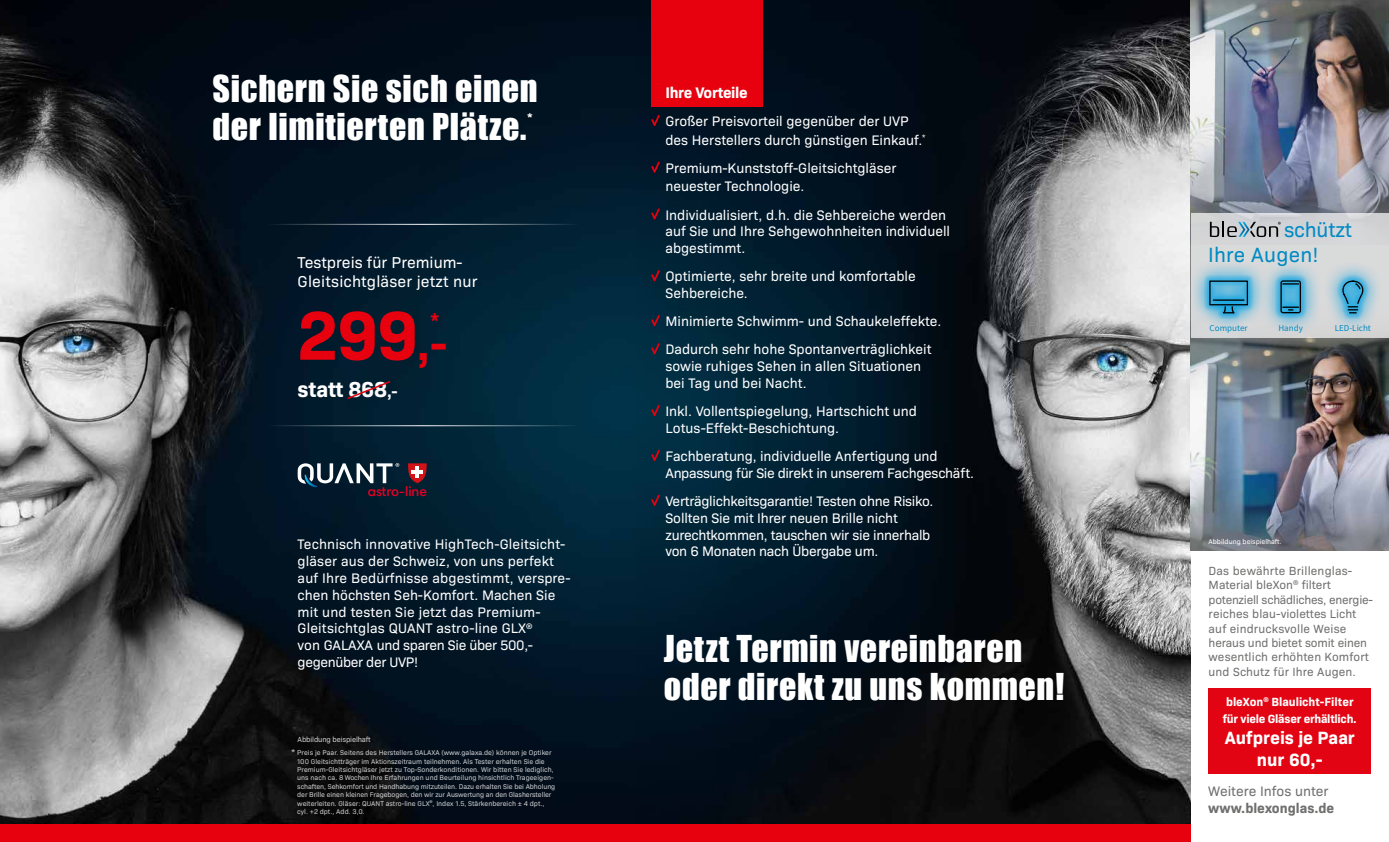
<style>
.page{position:relative;width:1389px;height:842px;background:#fff}
.page>*{position:absolute;margin:0;border:0;box-sizing:border-box;transform-origin:0 0}
.t1{font:700 70px "Bio Sans";color:#e7000e}
.t2{font:34px/38px "Impact";letter-spacing:.02em;color:#fff}
.t3{font:700 22px "Bio Sans";letter-spacing:-.01em;color:#fff}
.t4{font:20.9px/25.1px "Bio Sans";letter-spacing:.01em;color:#008ac4}
.t5{font:700 20.4px "Bio Sans";color:#e7000e}
.t6{font:700 18px/21.6px "Bio Sans";color:#fff;text-align:center}
.t7{font:16px/19.2px "Bio Sans";letter-spacing:.01em;color:#fff}
.t8{font:700 15.5px "Bio Sans";letter-spacing:-.02em;color:#fff}
.t9{font:14px/16.8px "Bio Sans";color:#fff}
.t10{font:14px/16.8px "Bio Sans";letter-spacing:-.02em;color:#fff}
.t11{font:14px "Bio Sans";color:#70706f}
.t12{font:700 14px "Bio Sans";color:#70706f}
.t13{font:600 13.8px "Harmonia Sans Std";letter-spacing:-.01em;color:#e00125}
.t14{font:12px/14.4px "Bio Sans";letter-spacing:.01em;color:#70706f}
.t15{font:700 12px/16.8px "Bio Sans";letter-spacing:-.01em;color:#fff}
.t16{font:9px "Source Sans Pro";color:#008ac4}
.t17{font:9px "Bio Sans";color:#fff}
.t18{font:7.5px "Bio Sans";letter-spacing:-.02em;color:#fff}
.t19{font:7px/8.4px "Bio Sans";color:#fff}
.s1{font-size:45px}
.s2{font-size:16px}
</style>
<div class="page">
<img style="left:752px;top:0;width:439px;height:825px">
<img style="left:0;top:0;width:752px;height:825px">
<div style="left:0;top:825px;width:1191px;height:17px;background:#e7000e"></div>
<div style="left:651px;top:0;width:112px;height:107px;background:#e7000e"></div>
<svg style="left:651px;top:115px;width:9px;height:11px"></svg>
<svg style="left:651px;top:161px;width:9px;height:12px"></svg>
<svg style="left:651px;top:208px;width:9px;height:12px"></svg>
<svg style="left:651px;top:270px;width:9px;height:11px"></svg>
<svg style="left:651px;top:315px;width:9px;height:11px"></svg>
<svg style="left:651px;top:343px;width:9px;height:11px"></svg>
<svg style="left:651px;top:405px;width:9px;height:11px"></svg>
<svg style="left:651px;top:450px;width:9px;height:11px"></svg>
<svg style="left:651px;top:495px;width:9px;height:11px"></svg>
<hr style="left:265px;top:224px;width:314px;height:1px;background:#fff">
<hr style="left:265px;top:425px;width:314px;height:1px;background:#fff">
<div style="left:292px;top:731px;width:84px;height:18px;background:#0c0d0d"></div>
<div style="left:343px;top:376px;width:60px;height:36px;background:#021f31"></div>
<svg style="left:347px;top:381px;width:44px;height:18px"></svg>
<svg style="left:298px;top:463px;width:101px;height:24px"></svg>
<svg style="left:408px;top:463px;width:19px;height:20px"></svg>
<div style="left:1208px;top:689px;width:163px;height:85px;background:#e30413"></div>
<img style="left:1191px;top:0;width:198px;height:551px">
<svg style="left:1191px;top:338px;width:198px;height:6px"></svg>
<div style="left:1191px;top:213px;width:198px;height:125px;background:#d5d7d9"></div>
<svg style="left:1190px;top:261px;width:71px;height:72px"></svg>
<svg style="left:1204px;top:275px;width:49px;height:44px"></svg>
<svg style="left:1209px;top:280px;width:40px;height:34px"></svg>
<svg style="left:1261px;top:266px;width:55px;height:63px"></svg>
<svg style="left:1275px;top:275px;width:32px;height:44px"></svg>
<svg style="left:1280px;top:280px;width:22px;height:34px"></svg>
<svg style="left:1329px;top:267px;width:48px;height:60px"></svg>
<svg style="left:1337px;top:275px;width:32px;height:44px"></svg>
<svg style="left:1341px;top:281px;width:26px;height:33px"></svg>
<svg style="left:1210px;top:222px;width:71px;height:15px"></svg>
<h2 class="t2" style="left:213px;top:69px;width:326px">Sichern Sie sich einen der limitierten Plätze.<sup>*</sup></h2>
<p class="t8" style="left:665px;top:81px;width:84px">Ihre Vorteile</p>
<p class="t9" style="left:665px;top:111px;width:262px;line-height:18.6px">Großer Preisvorteil gegenüber der UVP des Herstellers durch günstigen Einkauf.<sup>*</sup></p>
<p class="t9" style="left:665px;top:158px;width:233px;line-height:18.6px">Premium-Kunststoff-Gleitsichtgläser neuester Technologie.</p>
<p class="t9" style="left:665px;top:205px;width:286px">Individualisiert, d.h. die Sehbereiche werden auf Sie und Ihre Sehgewohnheiten individuell abgestimmt.</p>
<p class="t9" style="left:665px;top:267px;width:252px">Optimierte, sehr breite und komfortable<br>Sehbereiche.</p>
<p class="t9" style="left:665px;top:306px;width:277px;line-height:28.1px">Minimierte Schwimm- und Schaukeleffekte.<br>Dadurch sehr hohe Spontanverträglichkeit</p>
<p class="t9" style="left:665px;top:357px;width:257px">sowie ruhiges Sehen in allen Situationen bei Tag und bei Nacht.</p>
<p class="t9" style="left:665px;top:402px;width:253px">Inkl. Vollentspiegelung, Hartschicht und<br>Lotus-Effekt-Beschichtung.</p>
<p class="t9" style="left:665px;top:447px;width:310px">Fachberatung, individuelle Anfertigung und<br>Anpassung für Sie direkt in unserem Fachgeschäft.</p>
<p class="t10" style="left:665px;top:492px;width:270px">Verträglichkeitsgarantie! Testen ohne Risiko.<br>Sollten Sie mit Ihrer neuen Brille nicht zurechtkommen, tauschen wir sie innerhalb von 6 Monaten nach Übergabe um.</p>
<p class="t7" style="left:298px;top:251px;width:181px">Testpreis für Premium-<br>Gleitsichtgläser jetzt nur</p>
<h1 class="t1" style="left:297px;top:282px;width:152px">299<span class="s1">,-</span></h1>
<h3 class="t5" style="left:431px;top:304px;width:10px">*</h3>
<h3 class="t3" style="left:298px;top:372px;width:102px">statt 868<span class="s2">,-</span></h3>
<p class="t13" style="left:368px;top:483px;width:61px">astro-line</p>
<p class="t9" style="left:298px;top:535px;width:274px">Technisch innovative HighTech-Gleitsicht&shy;gläser aus der Schweiz, von uns perfekt auf Ihre Bedürfnisse abgestimmt, verspre&shy;chen höchsten Seh-Komfort. Machen Sie mit und testen Sie jetzt das Premium-Gleitsichtglas QUANT astro-line GLX<sup>®<br></sup>von GALAXA und sparen Sie über 500,- gegenüber der UVP!</p>
<h2 class="t2" style="left:664px;top:628px;width:402px">Jetzt Termin vereinbaren oder direkt zu uns kommen!</h2>
<p class="t18" style="left:298px;top:734px;width:74px">Abbildung beispielhaft</p>
<p class="t17" style="left:291px;top:745px;width:5px">*</p>
<p class="t19" style="left:297px;top:748px;width:260px">Preis je Paar. Seitens des Herstellers GALAXA (www.galaxa.de) können je Optiker 100 Gleitsichtträger im Aktionszeitraum teilnehmen. Als Tester erhalten Sie die Premium-Gleitsichtgläser jetzt zu Top-Sonderkonditionen. Wir bitten Sie lediglich, uns nach ca. 8 Wochen Ihre Erfahrungen und Beurteilung hinsichtlich Trageeigen&shy;schaften, Sehkomfort und Handhabung mitzuteilen. Dazu erhalten Sie bei Abholung der Brille einen kleinen Fragebogen, den wir zur Auswertung an den Glashersteller weiterleiten. Gläser: QUANT astro-line GLX<sup>®</sup>, Index 1.5, Stärkenbereich ± 4 dpt., cyl. +2 dpt., Add. 3,0.</p>
<h3 class="t4" style="left:1208px;top:215px;width:145px;text-indent:76px">schützt<br>Ihre Augen!</h3>
<p class="t16" style="left:1210px;top:322px;width:39px">Computer</p>
<p class="t16" style="left:1278px;top:322px;width:26px">Handy</p>
<p class="t16" style="left:1335px;top:322px;width:38px">LED-Licht</p>
<p class="t19" style="left:1209px;top:537px;width:75px">Abbildung beispielhaft.</p>
<p class="t14" style="left:1209px;top:563px;width:166px">Das bewährte Brillenglas-<br>Material bleXon<sup>®</sup> filtert potenziell schädliches, energie&shy;reiches blau-violettes Licht auf eindrucksvolle Weise heraus und bietet somit einen wesentlich erhöhten Komfort und Schutz für Ihre Augen.</p>
<p class="t15" style="left:1223px;top:692px;width:136px">bleXon<sup>®</sup> Blaulicht-Filter für viele Gläser erhältlich.</p>
<p class="t6" style="left:1225px;top:726px;width:131px">Aufpreis je Paar nur 60,-</p>
<p class="t11" style="left:1208px;top:781px;width:122px">Weitere Infos unter</p>
<p class="t12" style="left:1208px;top:797px;width:127px">www.blexonglas.de</p>
</div>
